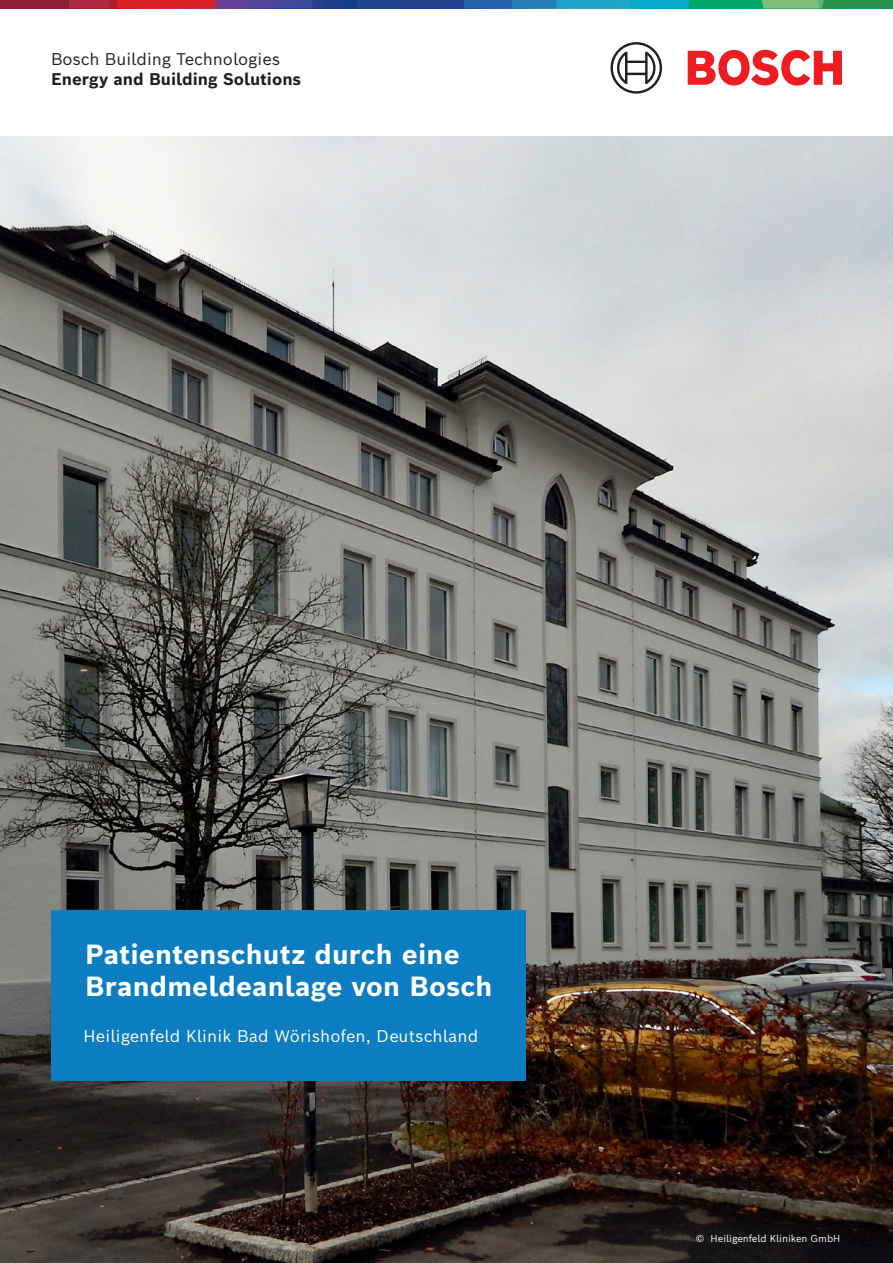
<style>
.page{position:relative;width:893px;height:1263px;background:#fff}
.page>*{position:absolute;margin:0;border:0;box-sizing:border-box;transform-origin:0 0}
.t1{font:700 27px/32.4px "Bosch Sans";letter-spacing:.005em;color:#fff}
.t2{font:16.5px "Bosch Sans";letter-spacing:.01em;color:#fff}
.t3{font:700 16.5px "Bosch Sans";color:#231f20}
.t4{font:16.5px "Bosch Sans";color:#231f20}
.t5{font:9.75px "Bosch Sans";color:#fff}
</style>
<div class="page">
<img style="left:0;top:136px;width:893px;height:1127px">
<div style="left:0;top:0;width:69px;height:9px;background:#8f1f35"></div>
<svg style="left:69px;top:0;width:824px;height:9px;background:#476a80"></svg>
<svg style="left:688px;top:50px;width:154px;height:36px"></svg>
<svg style="left:610px;top:42px;width:52px;height:52px"></svg>
<div style="left:51px;top:910px;width:474px;height:170px;background:#0d7dc2"></div>
<p class="t4" style="left:51px;top:45px;width:231px">Bosch Building Technologies</p>
<p class="t3" style="left:51px;top:65px;width:252px">Energy and Building Solutions</p>
<p class="t1" style="left:85px;top:935px;width:409px">Patientenschutz durch eine<br>Brandmeldeanlage von Bosch</p>
<p class="t2" style="left:83px;top:1022px;width:396px">Heiligenfeld Klinik Bad Wörishofen, Deutschland</p>
<p class="t5" style="left:696px;top:1230px;width:146px">© Heiligenfeld Kliniken GmbH</p>
</div>
